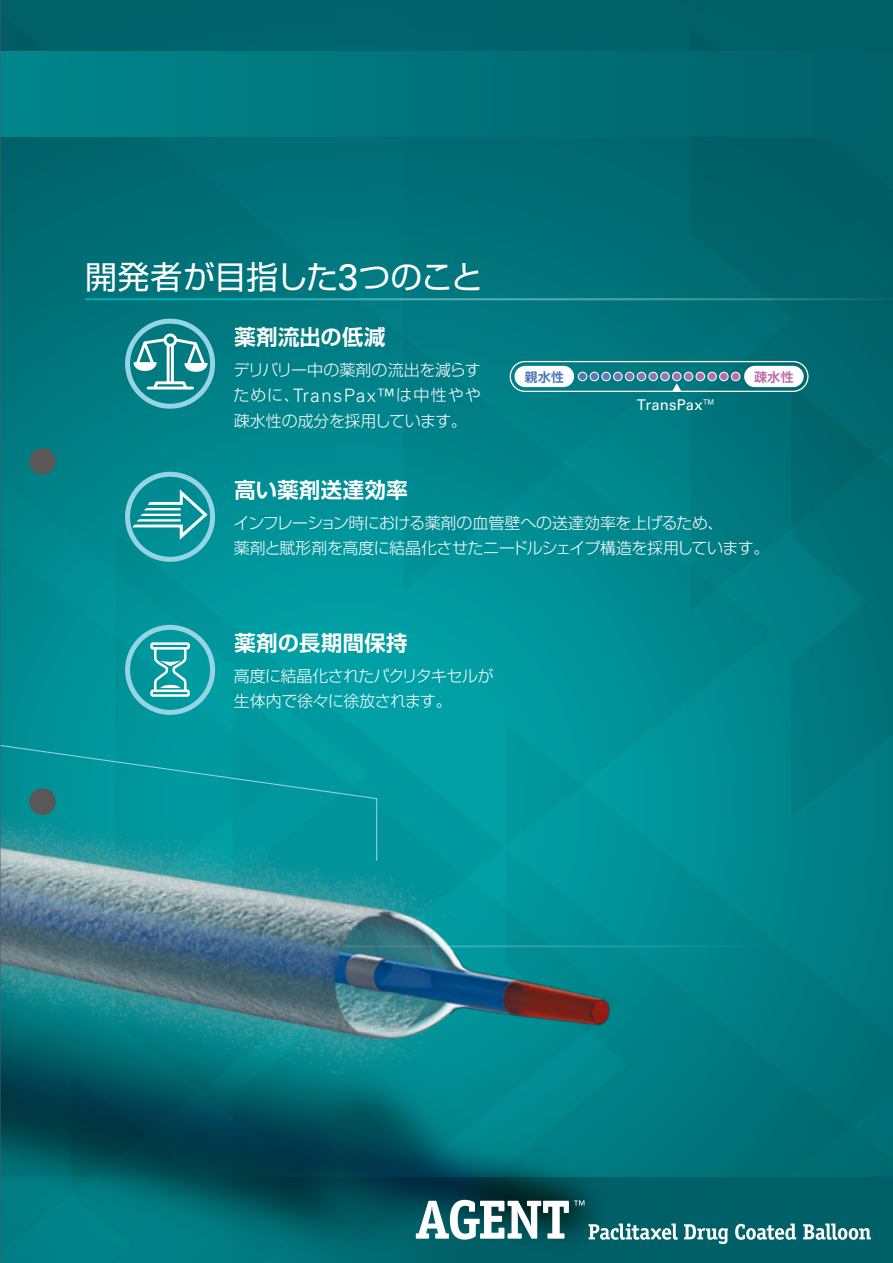
<style>
.page{position:relative;width:893px;height:1263px;background:#fff}
.page>*{position:absolute;margin:0;border:0;box-sizing:border-box;transform-origin:0 0}
.t1{font:31.95px "Shin Go Pr 6";letter-spacing:-.01em;color:#fff}
.t2{font:700 21.3px "Shin Go Pr 6 De";letter-spacing:.015em;color:#fff}
.t3{font:300 15.9px/25.5px "Shin Go Pr 6";letter-spacing:-.03em;color:#fff}
.t4{font:14.85px "Univers LT Std";letter-spacing:.015em;color:#fff}
.t5{font:700 12.75px "Shin Go Pr 6 De";color:#4d78bc}
.t6{font:700 12.75px "Shin Go Pr 6 De";color:#bf6ca8}
.s1{font-family:"Univers LT Std";font-size:37.05px}
.s2{font-family:"Univers LT Std";font-size:18.45px}
</style>
<div class="page">
<div style="left:773px;top:28px;width:120px;height:263px;background:#006067"></div>
<svg style="left:48px;top:0;width:725px;height:291px;background:#006a72"></svg>
<div style="left:0;top:51px;width:893px;height:85px;background:linear-gradient(to right,#00868b,#006068)"></div>
<img style="left:1px;top:291px;width:892px;height:972px">
<svg style="left:1px;top:0;width:47px;height:591px;background:#00747b"></svg>
<hr style="left:85px;top:298px;width:808px;height:2px;background:#fff">
<div style="left:510px;top:361px;width:299px;height:31px;border:1px solid #fff;border-radius:15px"></div>
<div style="left:514px;top:366px;width:60px;height:21px;background:#fff;border-radius:11px"></div>
<div style="left:744px;top:366px;width:60px;height:21px;background:#fff;border-radius:11px"></div>
<div style="left:125px;top:472px;width:90px;height:90px;border:5px solid #95d4e3;border-radius:50%"></div>
<svg style="left:131px;top:488px;width:78px;height:53px;background:#37a5ab"></svg>
<div style="left:125px;top:625px;width:90px;height:90px;border:5px solid #95d4e3;border-radius:50%"></div>
<div style="left:150px;top:642px;width:40px;height:8px;border:3px solid #fff"></div>
<div style="left:150px;top:689px;width:40px;height:8px;border:3px solid #fff"></div>
<svg style="left:152px;top:647px;width:37px;height:46px"></svg>
<div style="left:125px;top:319px;width:90px;height:90px;border:5px solid #95d4e3;border-radius:50%"></div>
<div style="left:164px;top:333px;width:13px;height:14px;border:3px solid #fff;border-radius:50%"></div>
<hr style="left:167px;top:344px;width:3px;height:39px;background:#fff">
<hr style="left:171px;top:344px;width:3px;height:39px;background:#fff">
<svg style="left:151px;top:380px;width:39px;height:11px"></svg>
<hr style="left:148px;top:387px;width:44px;height:2px;background:#fff">
<svg style="left:133px;top:335px;width:76px;height:38px"></svg>
<svg style="left:577px;top:371px;width:164px;height:20px;background:#3e8b9a"></svg>
<svg style="left:1px;top:709px;width:377px;height:153px;background:#06979d"></svg>
<svg style="left:416px;top:1200px;width:455px;height:44px"></svg>
<div style="left:30px;top:449px;width:25px;height:25px;background:#595857;border-radius:50%"></div>
<div style="left:30px;top:448px;width:25px;height:26px;border:1px solid #595857;border-radius:50%"></div>
<div style="left:30px;top:789px;width:25px;height:25px;background:#595857;border-radius:50%"></div>
<div style="left:30px;top:789px;width:25px;height:25px;border:1px solid #595857;border-radius:50%"></div>
<hr style="left:0;top:0;width:1px;height:1263px;background:#595857">
<h1 class="t1" style="left:85px;top:251px;width:400px">開発者が目指した<span class="s1">3</span>つのこと</h1>
<h2 class="t2" style="left:235px;top:319px;width:152px">薬剤流出の低減</h2>
<p class="t3" style="left:234px;top:355px;width:249px;text-align:justify">デリバリー中の薬剤の流出を減らすために、<span class="s2">TransPax™</span>は中性やや疎水性の成分を採用しています。</p>
<p class="t5" style="left:525px;top:366px;width:41px">親水性</p>
<p class="t6" style="left:754px;top:366px;width:41px">疎水性</p>
<p class="t4" style="left:637px;top:396px;width:82px">TransPax™</p>
<h2 class="t2" style="left:235px;top:472px;width:175px">高い薬剤送達効率</h2>
<p class="t3" style="left:233px;top:508px;width:537px">インフレーション時における薬剤の血管壁への送達効率を上げるため、<br>薬剤と賦形剤を高度に結晶化させたニードルシェイプ構造を採用しています。</p>
<h2 class="t2" style="left:235px;top:625px;width:174px">薬剤の長期間保持</h2>
<p class="t3" style="left:234px;top:662px;width:261px">高度に結晶化されたパクリタキセルが生体内で徐々に徐放されます。</p>
</div>
